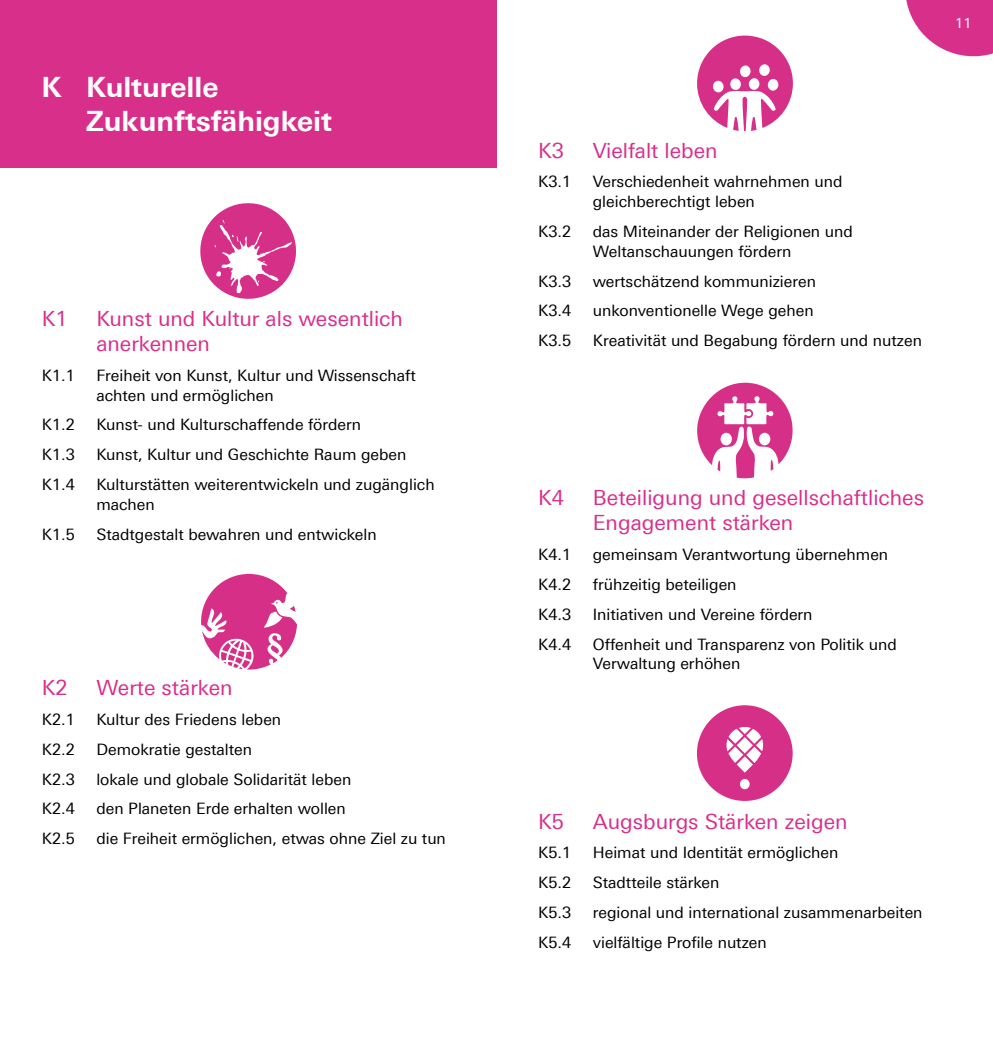
<style>
.page{position:relative;width:993px;height:1042px;background:#fff}
.page>*{position:absolute;margin:0;border:0;box-sizing:border-box;transform-origin:0 0}
.t1{font:700 28px/33.6px "Univers For Augsburg";color:#fff}
.t2{font:21px/25.2px "Univers For Augsburg";color:#d82f8a}
.t3{font:15.75px/19.8px "Univers For Augsburg";color:#000}
.t4{font:14px "Univers For Augsburg";color:#fff}
</style>
<div class="page">
<div style="left:0;top:0;width:496px;height:167px;background:#d82f8a"></div>
<svg style="left:906px;top:0;width:86px;height:57px"></svg>
<svg style="left:696px;top:705px;width:96px;height:96px"></svg>
<svg style="left:697px;top:382px;width:96px;height:96px"></svg>
<svg style="left:697px;top:35px;width:95px;height:96px"></svg>
<svg style="left:201px;top:573px;width:96px;height:96px"></svg>
<svg style="left:200px;top:203px;width:96px;height:96px"></svg>
<h1 class="t1" style="left:86px;top:70px;width:247px;text-indent:-45px">K Kulturelle<br>Zukunftsfähigkeit</h1>
<h2 class="t2" style="left:42px;top:306px;width:27px">K1</h2>
<h2 class="t2" style="left:96px;top:306px;width:308px">Kunst und Kultur als wesentlich anerkennen</h2>
<p class="t3" style="left:42px;top:365px;width:35px">K1.1</p>
<p class="t3" style="left:96px;top:365px;width:321px">Freiheit von Kunst, Kultur und Wissenschaft achten und ermöglichen</p>
<p class="t3" style="left:42px;top:415px;width:35px">K1.2</p>
<p class="t3" style="left:96px;top:415px;width:266px">Kunst- und Kulturschaffende fördern</p>
<p class="t3" style="left:42px;top:445px;width:35px">K1.3</p>
<p class="t3" style="left:96px;top:445px;width:311px">Kunst, Kultur und Geschichte Raum geben</p>
<p class="t3" style="left:42px;top:474px;width:35px">K1.4</p>
<p class="t3" style="left:96px;top:474px;width:340px">Kulturstätten weiterentwickeln und zugänglich machen</p>
<p class="t3" style="left:42px;top:524px;width:35px">K1.5</p>
<p class="t3" style="left:96px;top:524px;width:282px">Stadtgestalt bewahren und entwickeln</p>
<h2 class="t2" style="left:42px;top:675px;width:27px">K2</h2>
<h2 class="t2" style="left:96px;top:675px;width:138px">Werte stärken</h2>
<p class="t3" style="left:42px;top:709px;width:35px">K2.1</p>
<p class="t3" style="left:96px;top:709px;width:186px">Kultur des Friedens leben</p>
<p class="t3" style="left:42px;top:739px;width:35px">K2.2</p>
<p class="t3" style="left:96px;top:739px;width:157px">Demokratie gestalten</p>
<p class="t3" style="left:42px;top:769px;width:35px">K2.3</p>
<p class="t3" style="left:96px;top:769px;width:256px">lokale und globale Solidarität leben</p>
<p class="t3" style="left:42px;top:799px;width:35px">K2.4</p>
<p class="t3" style="left:96px;top:799px;width:251px">den Planeten Erde erhalten wollen</p>
<p class="t3" style="left:42px;top:828px;width:35px">K2.5</p>
<p class="t3" style="left:96px;top:828px;width:351px">die Freiheit ermöglichen, etwas ohne Ziel zu tun</p>
<p class="t4" style="left:955px;top:15px;width:18px">11</p>
<h2 class="t2" style="left:538px;top:137px;width:27px">K3</h2>
<h2 class="t2" style="left:592px;top:137px;width:126px">Vielfalt leben</h2>
<p class="t3" style="left:538px;top:172px;width:35px">K3.1</p>
<p class="t3" style="left:592px;top:172px;width:251px">Verschiedenheit wahrnehmen und gleichberechtigt leben</p>
<p class="t3" style="left:538px;top:221px;width:35px">K3.2</p>
<p class="t3" style="left:592px;top:221px;width:261px">das Miteinander der Religionen und<br>Weltanschauungen fördern</p>
<p class="t3" style="left:538px;top:271px;width:35px">K3.3</p>
<p class="t3" style="left:592px;top:271px;width:225px">wertschätzend kommunizieren</p>
<p class="t3" style="left:538px;top:301px;width:35px">K3.4</p>
<p class="t3" style="left:592px;top:301px;width:222px">unkonventionelle Wege gehen</p>
<p class="t3" style="left:538px;top:331px;width:35px">K3.5</p>
<p class="t3" style="left:592px;top:331px;width:330px">Kreativität und Begabung fördern und nutzen</p>
<h2 class="t2" style="left:538px;top:485px;width:27px">K4</h2>
<h2 class="t2" style="left:592px;top:485px;width:332px">Beteiligung und gesellschaftliches<br>Engagement stärken</h2>
<p class="t3" style="left:538px;top:545px;width:35px">K4.1</p>
<p class="t3" style="left:592px;top:545px;width:297px">gemeinsam Verantwortung übernehmen</p>
<p class="t3" style="left:538px;top:574px;width:35px">K4.2</p>
<p class="t3" style="left:592px;top:574px;width:145px">frühzeitig beteiligen</p>
<p class="t3" style="left:538px;top:604px;width:35px">K4.3</p>
<p class="t3" style="left:592px;top:604px;width:221px">Initiativen und Vereine fördern</p>
<p class="t3" style="left:538px;top:634px;width:35px">K4.4</p>
<p class="t3" style="left:592px;top:634px;width:305px">Offenheit und Transparenz von Politik und<br>Verwaltung erhöhen</p>
<h2 class="t2" style="left:538px;top:808px;width:27px">K5</h2>
<h2 class="t2" style="left:592px;top:808px;width:256px">Augsburgs Stärken zeigen</h2>
<p class="t3" style="left:538px;top:843px;width:35px">K5.1</p>
<p class="t3" style="left:592px;top:843px;width:247px">Heimat und Identität ermöglichen</p>
<p class="t3" style="left:538px;top:872px;width:35px">K5.2</p>
<p class="t3" style="left:592px;top:872px;width:128px">Stadtteile stärken</p>
<p class="t3" style="left:538px;top:902px;width:35px">K5.3</p>
<p class="t3" style="left:592px;top:902px;width:331px">regional und international zusammenarbeiten</p>
<p class="t3" style="left:538px;top:932px;width:35px">K5.4</p>
<p class="t3" style="left:592px;top:932px;width:175px">vielfältige Profile nutzen</p>
</div>
